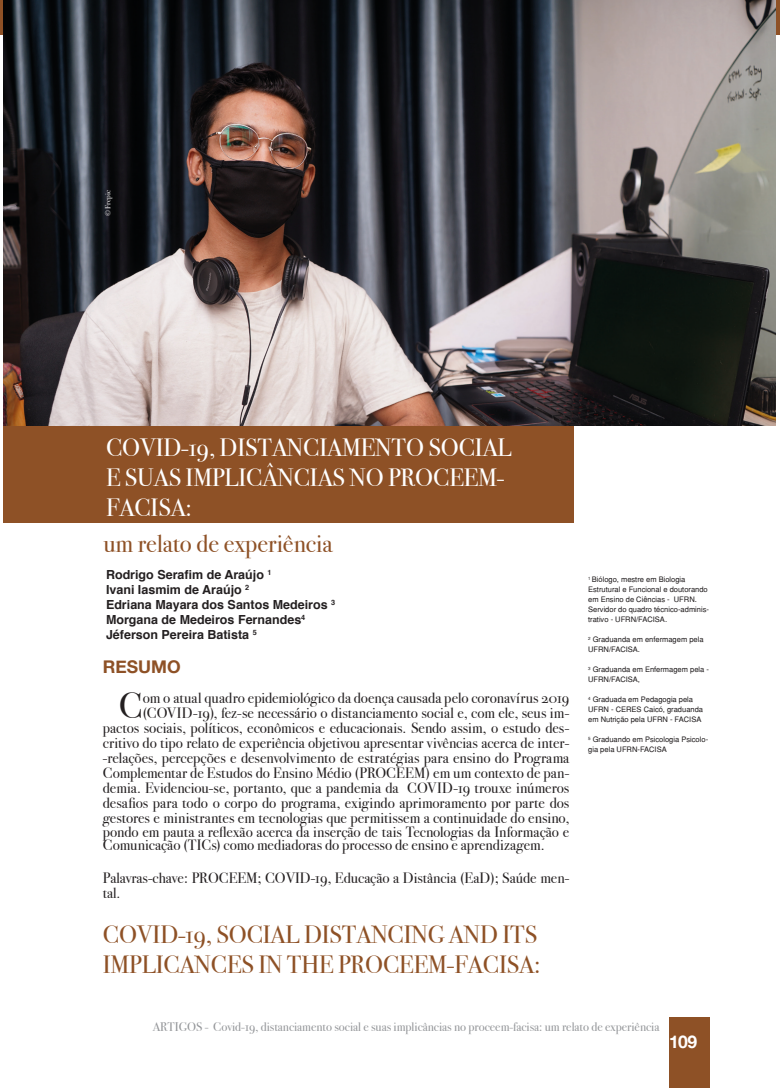
<style>
.page{position:relative;width:780px;height:1088px;background:#fff}
.page>*{position:absolute;margin:0;border:0;box-sizing:border-box;transform-origin:0 0}
.LETRAN___TEXTO{font:36.5px "Bodoni Svty Two OSITCTT";color:#231f20}
.TEMA{font:25px/30px "Bodoni Svty Two OSITCTT";letter-spacing:-.005em;color:#fff}
.TEMA_COR{font:25px/30px "Bodoni Svty Two OSITCTT";letter-spacing:-.005em;color:#8e5126}
.TEMA-2{font:25px "Bodoni Svty Two OSITCTT";color:#8e5126}
.INTERTITULOS{font:700 17.5px "Helvetica Neue";color:#8e5126}
.t1{font:700 17.5px "Helvetica Neue";color:#fff}
.LETRAN___TEXTO-2{font:15px "Bodoni Svty Two OSITCTT";color:#231f20}
.TEXTO_NORMAL_e_REF{font:15px/15px "Bodoni Svty Two OSITCTT";color:#231f20}
.AUTORES{font:700 12.5px "Helvetica";color:#231f20}
.t2{font:12.5px "Bodoni Svty Two OSITCTT";color:#949699}
.NOTAS_R{font:7.5px/10px "Helvetica";color:#231f20}
.t3{font:7.5px "Bodoni Svty Two OSITCTT";color:#fff}
</style>
<div class="page">
<div style="left:669px;top:1017px;width:40px;height:71px;background:#8e5126"></div>
<div style="left:3px;top:423px;width:571px;height:100px;background:#8e5126"></div>
<img style="left:3px;top:0;width:772px;height:425px">
<p class="t3" style="left:103px;top:216px;width:27px;rotate:-90deg">© Frepic</p>
<p class="TEMA" style="left:106px;top:433px;width:407px">COVID-19, DISTANCIAMENTO SOCIAL<br>E SUAS IMPLICÂNCIAS NO PROCEEM-<br>FACISA:</p>
<p class="TEMA-2" style="left:103px;top:529px;width:230px">um relato de experiência</p>
<p class="AUTORES" style="left:106px;top:565px;width:167px">Rodrigo Serafim de Araújo <sup>1</sup></p>
<p class="AUTORES" style="left:106px;top:580px;width:145px">Ivani Iasmim de Araújo <sup>2</sup></p>
<p class="AUTORES" style="left:106px;top:595px;width:231px">Edriana Mayara dos Santos Medeiros <sup>3</sup></p>
<p class="AUTORES" style="left:106px;top:610px;width:201px">Morgana de Medeiros Fernandes<sup>4</sup></p>
<p class="AUTORES" style="left:106px;top:625px;width:152px">Jéferson Pereira Batista <sup>5</sup></p>
<p class="INTERTITULOS" style="left:103px;top:656px;width:79px">RESUMO</p>
<p class="LETRAN___TEXTO" style="left:119px;top:684px;width:25px">C</p>
<p class="LETRAN___TEXTO-2" style="left:143px;top:689px;width:428px">om o atual quadro epidemiológico da doença causada pelo coronavírus 2019</p>
<p class="LETRAN___TEXTO-2" style="left:143px;top:704px;width:428px">(COVID-19), fez-se necessário o distanciamento social e, com ele, seus im-</p>
<p class="LETRAN___TEXTO-2" style="left:103px;top:719px;width:468px">pactos sociais, políticos, econômicos e educacionais. Sendo assim, o estudo des-</p>
<p class="LETRAN___TEXTO-2" style="left:103px;top:734px;width:468px">critivo do tipo relato de experiência objetivou apresentar vivências acerca de inter-</p>
<p class="LETRAN___TEXTO-2" style="left:103px;top:749px;width:468px">-relações, percepções e desenvolvimento de estratégias para ensino do Programa</p>
<p class="LETRAN___TEXTO-2" style="left:103px;top:764px;width:468px">Complementar de Estudos do Ensino Médio (PROCEEM) em um contexto de pan-</p>
<p class="LETRAN___TEXTO-2" style="left:103px;top:779px;width:468px">demia. Evidenciou-se, portanto, que a pandemia da COVID-19 trouxe inúmeros</p>
<p class="LETRAN___TEXTO-2" style="left:103px;top:794px;width:468px">desafios para todo o corpo do programa, exigindo aprimoramento por parte dos</p>
<p class="LETRAN___TEXTO-2" style="left:103px;top:809px;width:468px">gestores e ministrantes em tecnologias que permitissem a continuidade do ensino,</p>
<p class="LETRAN___TEXTO-2" style="left:103px;top:822px;width:468px">pondo em pauta a reflexão acerca da inserção de tais Tecnologias da Informação e</p>
<p class="LETRAN___TEXTO-2" style="left:103px;top:836px;width:443px">Comunicação (TICs) como mediadoras do processo de ensino e aprendizagem.</p>
<p class="TEXTO_NORMAL_e_REF" style="left:103px;top:870px;width:468px">Palavras-chave: PROCEEM; COVID-19, Educação a Distância (EaD); Saúde men&shy;tal.</p>
<p class="TEMA_COR" style="left:103px;top:919px;width:439px">COVID-19, SOCIAL DISTANCING AND ITS<br>IMPLICANCES IN THE PROCEEM-FACISA:</p>
<p class="NOTAS_R" style="left:588px;top:575px;width:122px"><sup>1</sup> Biólogo, mestre em Biologia<br>Estrutural e Funcional e doutorando em Ensino de Ciências - UFRN.<br>Servidor do quadro técnico-adminis&shy;trativo - UFRN/FACISA.</p>
<p class="NOTAS_R" style="left:588px;top:635px;width:117px"><sup>2</sup> Graduanda em enfermagem pela<br>UFRN/FACISA.</p>
<p class="NOTAS_R" style="left:588px;top:665px;width:122px"><sup>3</sup> Graduanda em Enfermagem pela -<br>UFRN/FACISA,</p>
<p class="NOTAS_R" style="left:588px;top:695px;width:116px"><sup>4</sup> Graduada em Pedagogia pela<br>UFRN - CERES Caicó, graduanda em Nutrição pela UFRN - FACISA</p>
<p class="NOTAS_R" style="left:588px;top:735px;width:121px"><sup>5</sup> Graduando em Psicologia Psicolo&shy;gia pela UFRN-FACISA</p>
<p class="t2" style="left:153px;top:1019px;width:508px">ARTIGOS - Covid-19, distanciamento social e suas implicâncias no proceem-facisa: um relato de experiência</p>
<p class="t1" style="left:669px;top:1031px;width:30px">109</p>
</div>
